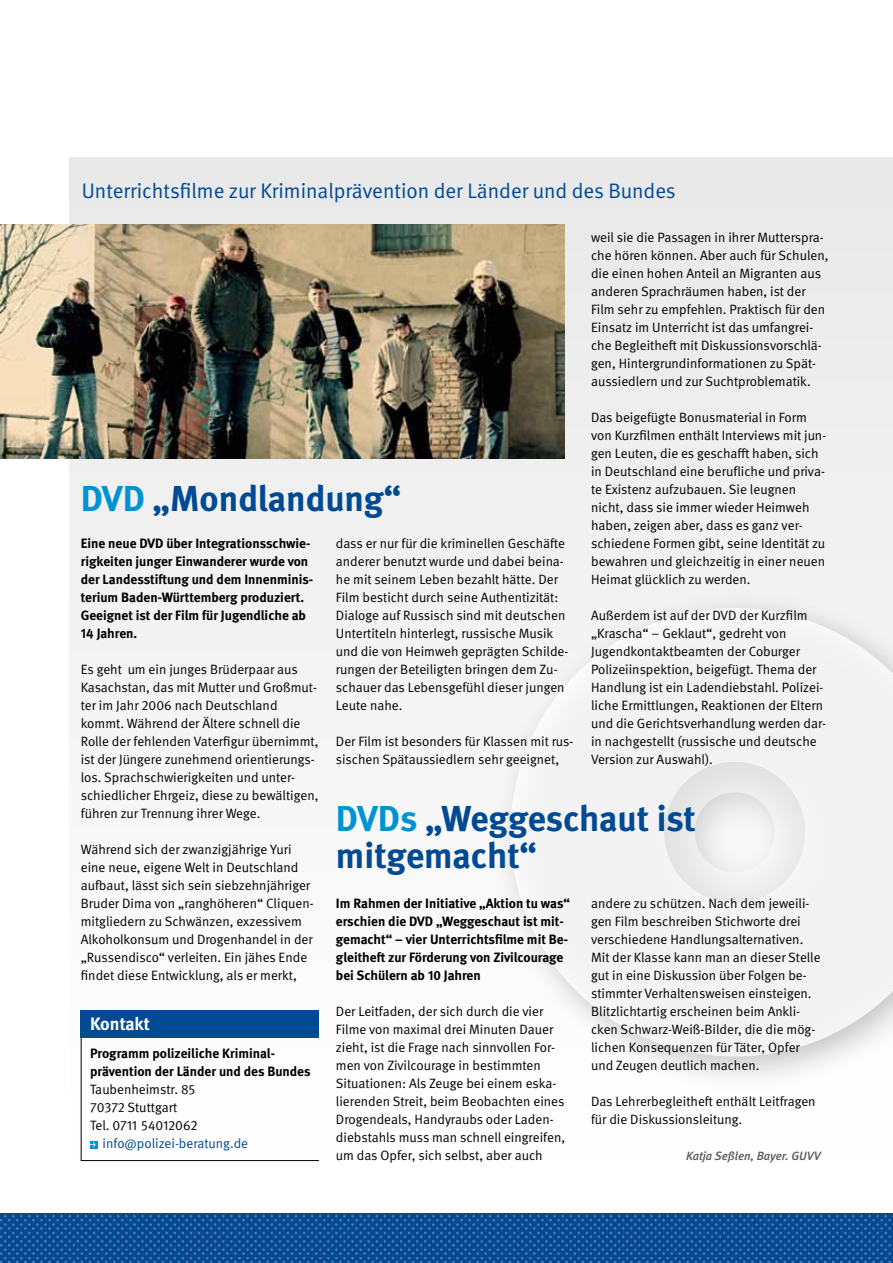
<style>
.page{position:relative;width:893px;height:1263px;background:#fff}
.page>*{position:absolute;margin:0;border:0;box-sizing:border-box;transform-origin:0 0}
.t1{font:700 36px/37.5px "DGUV Meta";color:#004993}
.t2{font:21px "DGUV Meta";color:#004993}
.t3{font:700 18px "DGUV Meta";letter-spacing:-.005em;color:#fff}
.t4{font:13.5px/18px "DGUV Meta";color:#000}
.t5{font:700 13.5px/18px "DGUV Meta";color:#000}
.t6{font:13.5px "DGUV Meta";color:#004993}
.t7{font:italic 500 12px "DGUV Meta";color:#565656}
.s1{color:#0093d2}
</style>
<div class="page">
<div style="left:69px;top:157px;width:824px;height:1004px;background:#f2f2f2"></div>
<div style="left:489px;top:587px;width:404px;height:503px;background:#f6f6f6"></div>
<svg style="left:510px;top:608px;width:383px;height:448px"></svg>
<svg style="left:664px;top:762px;width:141px;height:141px"></svg>
<img style="left:0;top:1214px;width:893px;height:49px">
<div style="left:81px;top:1010px;width:238px;height:28px;background:#004993"></div>
<div style="left:80px;top:1037px;width:240px;height:124px;background:#fefefe"></div>
<img style="left:0;top:225px;width:564px;height:233px">
<h2 class="t2" style="left:82px;top:179px;width:595px">Unterrichtsfilme zur Kriminalprävention der Länder und des Bundes</h2>
<p class="t4" style="left:591px;top:228px;width:239px">weil sie die Passagen in ihrer Mutterspra&shy;che hören können. Aber auch für Schulen, die einen hohen Anteil an Migranten aus anderen Sprachräumen haben, ist der Film sehr zu empfehlen. Praktisch für den Einsatz im Unterricht ist das umfangrei&shy;che Begleitheft mit Diskussionsvorschlä&shy;gen, Hintergrundinformationen zu Spät&shy;aussiedlern und zur Suchtproblematik.</p>
<p class="t4" style="left:591px;top:408px;width:237px">Das beigefügte Bonusmaterial in Form von Kurzfilmen enthält Interviews mit jun&shy;gen Leuten, die es geschafft haben, sich in Deutschland eine berufliche und priva&shy;te Existenz aufzubauen. Sie leugnen nicht, dass sie immer wieder Heimweh haben, zeigen aber, dass es ganz ver&shy;schiedene Formen gibt, seine Identität zu bewahren und gleichzeitig in einer neuen Heimat glücklich zu werden.</p>
<p class="t4" style="left:591px;top:606px;width:237px">Außerdem ist auf der DVD der Kurzfilm „Krascha“ – Geklaut“, gedreht von Jugendkontaktbeamten der Coburger Polizeiinspektion, beigefügt. Thema der Handlung ist ein Ladendiebstahl. Polizei&shy;liche Ermittlungen, Reaktionen der Eltern und die Gerichtsverhandlung werden dar&shy;in nachgestellt (russische und deutsche Version zur Auswahl).</p>
<h1 class="t1" style="left:81px;top:481px;width:322px"><span class="s1">DVD</span> „Mondlandung“</h1>
<p class="t4" style="left:336px;top:534px;width:234px">dass er nur für die kriminellen Geschäfte anderer benutzt wurde und dabei beina&shy;he mit seinem Leben bezahlt hätte. Der Film besticht durch seine Authentizität:<br>Dialoge auf Russisch sind mit deutschen Untertiteln hinterlegt, russische Musik und die von Heimweh geprägten Schilde&shy;rungen der Beteiligten bringen dem Zu&shy;schauer das Lebensgefühl dieser jungen Leute nahe.</p>
<p class="t4" style="left:336px;top:732px;width:239px">Der Film ist besonders für Klassen mit rus&shy;sischen Spätaussiedlern sehr geeignet,</p>
<p class="t5" style="left:81px;top:534px;width:233px">Eine neue DVD über Integrationsschwie&shy;rigkeiten junger Einwanderer wurde von der Landesstiftung und dem Innenminis&shy;terium Baden-Württemberg produziert.<br>Geeignet ist der Film für Jugendliche ab 14 Jahren.</p>
<p class="t4" style="left:81px;top:660px;width:239px">Es geht um ein junges Brüderpaar aus Kasachstan, das mit Mutter und Großmut&shy;ter im Jahr 2006 nach Deutschland kommt. Während der Ältere schnell die Rolle der fehlenden Vaterfigur übernimmt, ist der Jüngere zunehmend orientierungs&shy;los. Sprachschwierigkeiten und unter&shy;schiedlicher Ehrgeiz, diese zu bewältigen, führen zur Trennung ihrer Wege.</p>
<p class="t4" style="left:81px;top:840px;width:234px">Während sich der zwanzigjährige Yuri eine neue, eigene Welt in Deutschland aufbaut, lässt sich sein siebzehnjähriger Bruder Dima von „ranghöheren“ Cliquen&shy;mitgliedern zu Schwänzen, exzessivem Alkoholkonsum und Drogenhandel in der „Russendisco“ verleiten. Ein jähes Ende findet diese Entwicklung, als er merkt,</p>
<h1 class="t1" style="left:336px;top:801px;width:361px"><span class="s1">DVDs</span> „Weggeschaut ist mitgemacht“</h1>
<p class="t5" style="left:336px;top:894px;width:236px">Im Rahmen der Initiative „Aktion tu was“ erschien die DVD „Weggeschaut ist mit&shy;gemacht“ – vier Unterrichtsfilme mit Be&shy;gleitheft zur Förderung von Zivilcourage bei Schülern ab 10 Jahren</p>
<p class="t4" style="left:336px;top:1002px;width:231px">Der Leitfaden, der sich durch die vier Filme von maximal drei Minuten Dauer zieht, ist die Frage nach sinnvollen For&shy;men von Zivilcourage in bestimmten Situationen: Als Zeuge bei einem eska&shy;lierenden Streit, beim Beobachten eines Drogendeals, Handyraubs oder Laden&shy;diebstahls muss man schnell eingreifen, um das Opfer, sich selbst, aber auch</p>
<p class="t4" style="left:591px;top:894px;width:231px">andere zu schützen. Nach dem jeweili&shy;gen Film beschreiben Stichworte drei verschiedene Handlungsalternativen.<br>Mit der Klasse kann man an dieser Stelle gut in eine Diskussion über Folgen be&shy;stimmter Verhaltensweisen einsteigen.<br>Blitzlichtartig erscheinen beim Ankli&shy;cken Schwarz-Weiß-Bilder, die die mög&shy;lichen Konsequenzen für Täter, Opfer und Zeugen deutlich machen.</p>
<p class="t4" style="left:591px;top:1092px;width:226px">Das Lehrerbegleitheft enthält Leitfragen für die Diskussionsleitung.</p>
<p class="t7" style="left:686px;top:1148px;width:136px">Katja Seßlen, Bayer. GUVV</p>
<h3 class="t3" style="left:90px;top:1013px;width:62px">Kontakt</h3>
<p class="t5" style="left:90px;top:1045px;width:222px">Programm polizeiliche Kriminal&shy;prävention der Länder und des Bundes</p>
<p class="t4" style="left:90px;top:1081px;width:109px">Taubenheimstr. 85<br>70372 Stuttgart<br>Tel. 0711 54012062</p>
<p class="t6" style="left:103px;top:1136px;width:147px">info@polizei-beratung.de</p>
</div>
